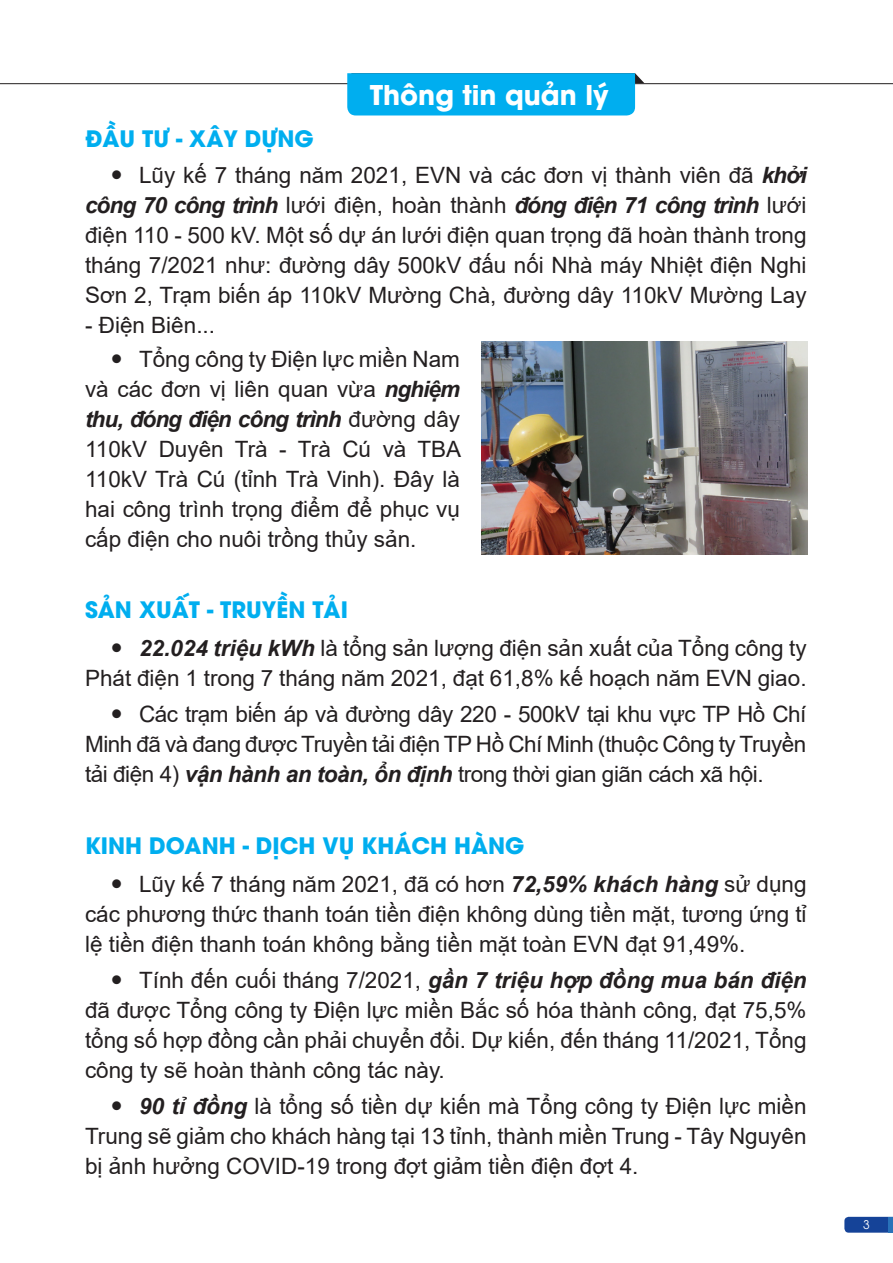
<style>
.page{position:relative;width:893px;height:1263px;background:#fff}
.page>*{position:absolute;margin:0;border:0;box-sizing:border-box;transform-origin:0 0}
.t1{font:700 27px "UTM Avo";color:#fff}
.t2{font:22.5px/30px "Arial";color:#231f20;text-align:justify}
.t3{font:700 22.5px "UTM Avo";color:#00aeef}
.t4{font:12px "UTM Avo";color:#fff}
.s1{font-weight:700;font-style:italic}
</style>
<div class="page">
<svg style="left:844px;top:1217px;width:45px;height:16px"></svg>
<hr style="left:889px;top:1217px;width:4px;height:16px;background:#2972b9">
<img style="left:481px;top:341px;width:327px;height:214px">
<hr style="left:0;top:83px;width:893px;height:1px;background:#231f20">
<div style="left:347px;top:73px;width:297px;height:42px;background:#00aeef"></div>
<p class="t1" style="left:370px;top:73px;width:240px">THÔNG TIN QUẢN LÝ</p>
<p class="t3" style="left:85px;top:120px;width:230px">ĐẦU TƯ - XÂY DỰNG</p>
<p class="t2" style="left:85px;top:160px;width:723px;text-indent:54px">Lũy kế 7 tháng năm 2021, EVN và các đơn vị thành viên đã <span class="s1">khởi công 70 công trình</span> lưới điện, hoàn thành <span class="s1">đóng điện 71 công trình</span> lưới điện 110 - 500 kV. Một số dự án lưới điện quan trọng đã hoàn thành trong tháng 7/2021 như: đường dây 500kV đấu nối Nhà máy Nhiệt điện Nghi Sơn 2, Trạm biến áp 110kV Mường Chà, đường dây 110kV Mường Lay</p>
<p class="t2" style="left:139px;top:307px;width:322px;line-height:34.2px;text-indent:-54px">- Điện Biên...<br>Tổng công ty Điện lực miền Nam</p>
<p class="t2" style="left:85px;top:374px;width:378px">và các đơn vị liên quan vừa <span class="s1">nghiệm thu, đóng điện công trình</span> đường dây 110kV Duyên Trà - Trà Cú và TBA 110kV Trà Cú (tỉnh Trà Vinh). Đây là hai công trình trọng điểm để phục vụ cấp điện cho nuôi trồng thủy sản.</p>
<p class="t3" style="left:85px;top:591px;width:264px">SẢN XUẤT - TRUYỀN TẢI</p>
<p class="t2" style="left:85px;top:633px;width:723px;text-align:right"><span class="s1">22.024 triệu kWh</span> là tổng sản lượng điện sản xuất của Tổng công ty<br>Phát điện 1 trong 7 tháng năm 2021, đạt 61,8% kế hoạch năm EVN giao.</p>
<p class="t2" style="left:85px;top:699px;width:723px;text-indent:54px">Các trạm biến áp và đường dây 220 - 500kV tại khu vực TP Hồ Chí Minh đã và đang được Truyền tải điện TP Hồ Chí Minh (thuộc Công ty Truyền tải điện 4) <span class="s1">vận hành an toàn, ổn định</span> trong thời gian giãn cách xã hội.</p>
<p class="t3" style="left:85px;top:827px;width:441px">KINH DOANH - DỊCH VỤ KHÁCH HÀNG</p>
<p class="t2" style="left:85px;top:868px;width:723px;text-indent:54px">Lũy kế 7 tháng năm 2021, đã có hơn <span class="s1">72,59% khách hàng</span> sử dụng các phương thức thanh toán tiền điện không dùng tiền mặt, tương ứng tỉ lệ tiền điện thanh toán không bằng tiền mặt toàn EVN đạt 91,49%.</p>
<p class="t2" style="left:85px;top:965px;width:723px;text-indent:54px">Tính đến cuối tháng 7/2021, <span class="s1">gần 7 triệu hợp đồng mua bán điện </span>đã được Tổng công ty Điện lực miền Bắc số hóa thành công, đạt 75,5% tổng số hợp đồng cần phải chuyển đổi. Dự kiến, đến tháng 11/2021, Tổng công ty sẽ hoàn thành công tác này.</p>
<p class="t2" style="left:85px;top:1091px;width:723px;text-indent:54px"><span class="s1">90 tỉ đồng</span> là tổng số tiền dự kiến mà Tổng công ty Điện lực miền Trung sẽ giảm cho khách hàng tại 13 tỉnh, thành miền Trung - Tây Nguyên bị ảnh hưởng COVID-19 trong đợt giảm tiền điện đợt 4.</p>
<p class="t4" style="left:863px;top:1215px;width:8px">3</p>
</div>
